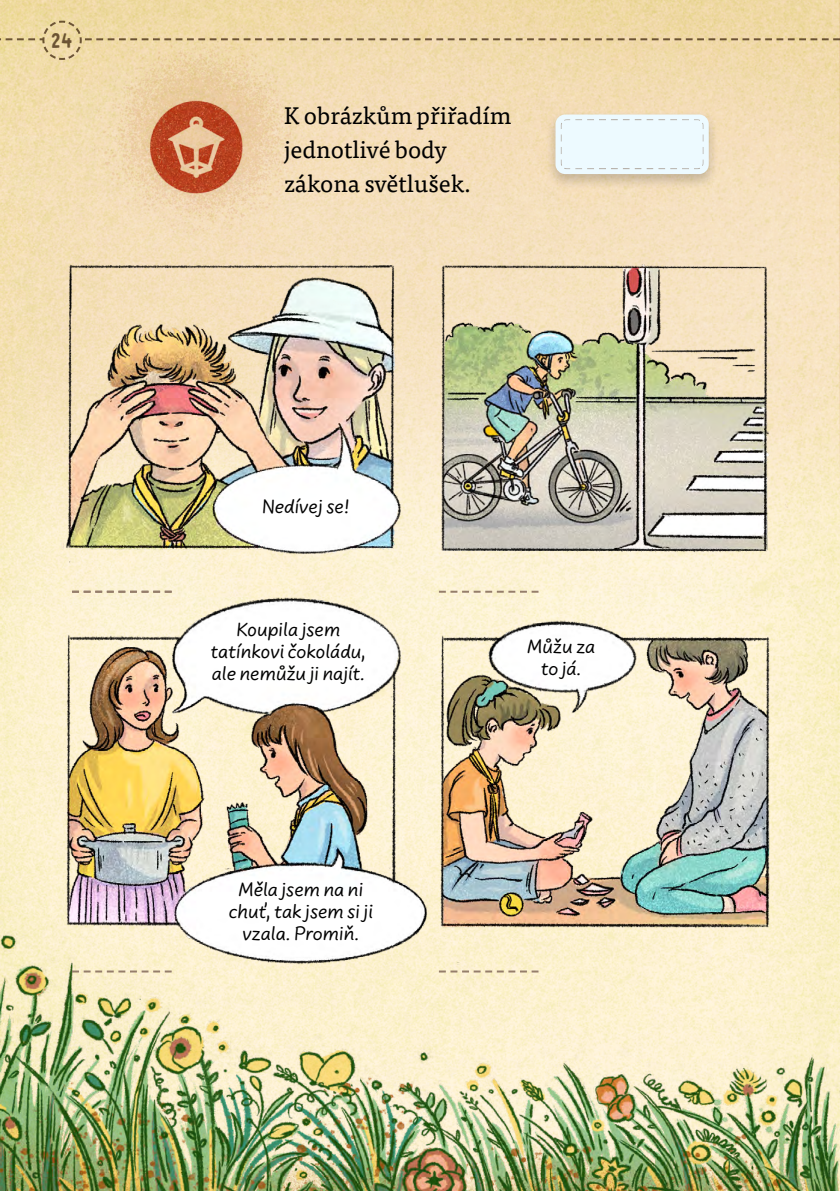
<style>
.page{position:relative;width:840px;height:1191px;background:#fff}
.page>*{position:absolute;margin:0;border:0;box-sizing:border-box;transform-origin:0 0}
.TXT___UKOL{font:24px/34px "Tisa Pro";color:#000}
.STORY___komix_text{font:20px/22px "Uberhand Pro";color:#000;text-align:center}
.t1{font:20px "Mr Dodo Regular Rounded";color:#736251}
</style>
<div class="page">
<img style="left:0;top:607px;width:839px;height:584px">
<img style="left:0;top:0;width:839px;height:607px">
<img style="left:0;top:871px;width:838px;height:320px">
<img style="left:416px;top:250px;width:376px;height:319px">
<img style="left:45px;top:247px;width:362px;height:319px">
<img style="left:430px;top:614px;width:361px;height:336px">
<img style="left:45px;top:586px;width:385px;height:386px">
<img style="left:86px;top:61px;width:218px;height:189px">
<img style="left:131px;top:89px;width:113px;height:148px">
<div style="left:544px;top:109px;width:175px;height:81px;background:#000;opacity:.2"></div>
<div style="left:538px;top:97px;width:188px;height:78px;background:#fff;opacity:.2"></div>
<svg style="left:72px;top:591px;width:99px;height:2px"></svg>
<svg style="left:438px;top:591px;width:100px;height:2px"></svg>
<svg style="left:72px;top:970px;width:99px;height:2px"></svg>
<svg style="left:438px;top:970px;width:100px;height:2px"></svg>
<svg style="left:0;top:20px;width:839px;height:41px;background:#ebd5a5"></svg>
<p class="t1" style="left:51px;top:28px;width:23px">24</p>
<p class="TXT___UKOL" style="left:284px;top:97px;width:229px">K obrázkům přiřadím jednotlivé body zákona světlušek.</p>
<p class="STORY___komix_text" style="left:262px;top:494px;width:90px">Nedívej se!</p>
<p class="STORY___komix_text" style="left:211px;top:617px;width:157px">Koupila jsem tatínkovi čokoládu, ale nemůžu ji najít.</p>
<p class="STORY___komix_text" style="left:229px;top:877px;width:145px">Měla jsem na ni chuť, tak jsem si ji vzala. Promiň.</p>
<p class="STORY___komix_text" style="left:527px;top:634px;width:69px">Můžu za to já.</p>
</div>
